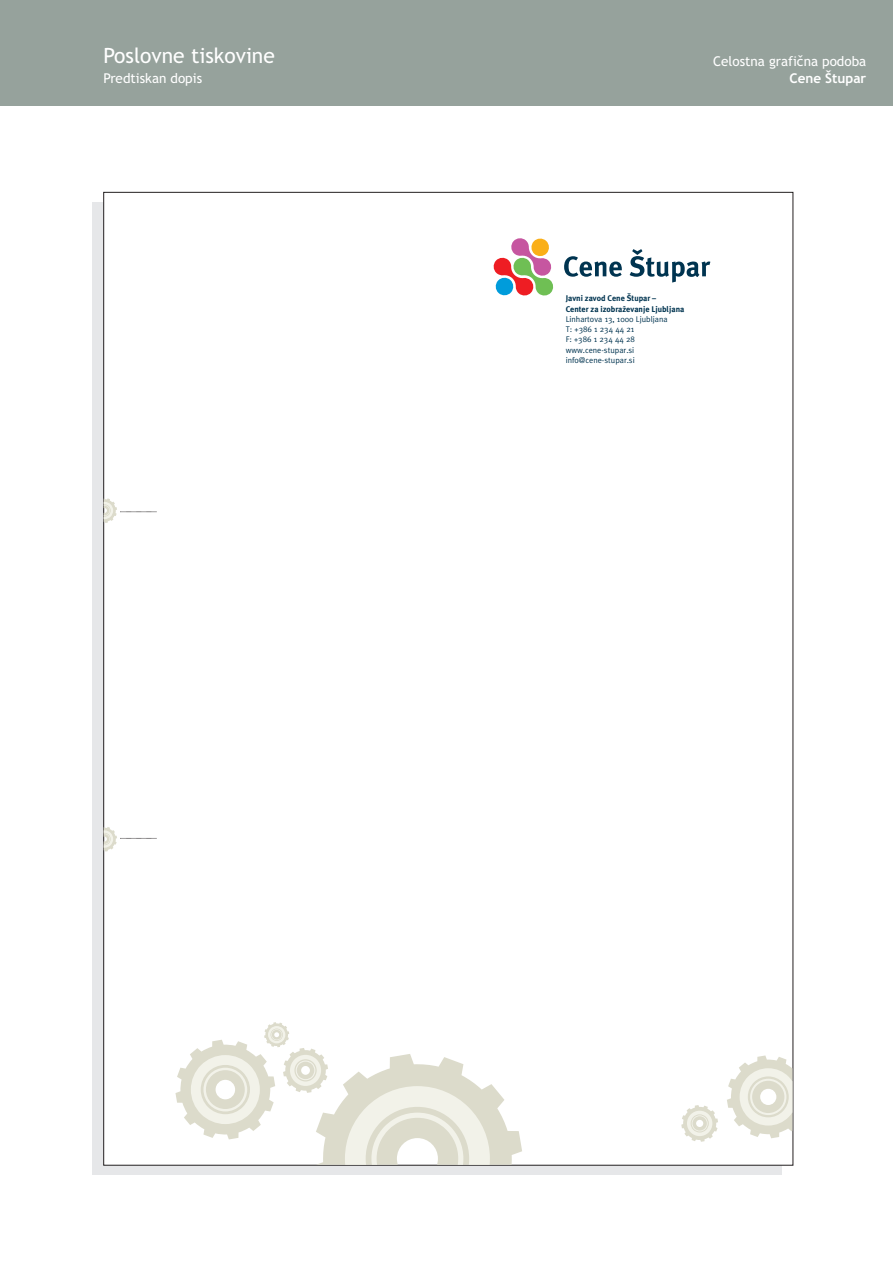
<style>
.page{position:relative;width:893px;height:1263px;background:#fff}
.page>*{position:absolute;margin:0;border:0;box-sizing:border-box;transform-origin:0 0}
.t1{font:21px "Trebuchet MS";color:#fff}
.t2{font:13.5px "Trebuchet MS";color:#fff}
.t3{font:700 13.5px "Trebuchet MS";color:#fff}
.t4{font:8.25px/10.2px "Meta Plus Normal";color:#003450}
.t5{font:700 8.25px/10.6px "Meta Plus";color:#003450}
</style>
<div class="page">
<div style="left:92px;top:202px;width:690px;height:973px;background:#e6e7e9"></div>
<div style="left:0;top:0;width:893px;height:106px;background:#96a29c"></div>
<div style="left:103px;top:192px;width:690px;height:973px;background:#fff"></div>
<svg style="left:681px;top:1105px;width:37px;height:37px"></svg>
<svg style="left:104px;top:827px;width:52px;height:24px"></svg>
<svg style="left:104px;top:498px;width:52px;height:25px"></svg>
<svg style="left:175px;top:1022px;width:347px;height:143px"></svg>
<svg style="left:727px;top:1055px;width:65px;height:83px"></svg>
<svg style="left:493px;top:237px;width:61px;height:59px;background:#ccaca2"></svg>
<svg style="left:564px;top:249px;width:146px;height:34px;background:#bfccd3"></svg>
<h1 class="t1" style="left:104px;top:47px;width:173px">Poslovne tiskovine</h1>
<h2 class="t2" style="left:104px;top:73px;width:100px">Predtiskan dopis</h2>
<h2 class="t2" style="left:713px;top:56px;width:155px">Celostna grafièna podoba</h2>
<h2 class="t3" style="left:789px;top:73px;width:78px">Cene Štupar</h2>
<p class="t5" style="left:566px;top:293px;width:120px">Javni zavod Cene Štupar –<br>Center za izobraževanje Ljubljana</p>
<p class="t4" style="left:566px;top:314px;width:103px">Linhartova 13, 1000 Ljubljana<br>T: +386 1 234 44 21<br>F: +386 1 234 44 28 www.cene-stupar.si info@cene-stupar.si</p>
</div>
